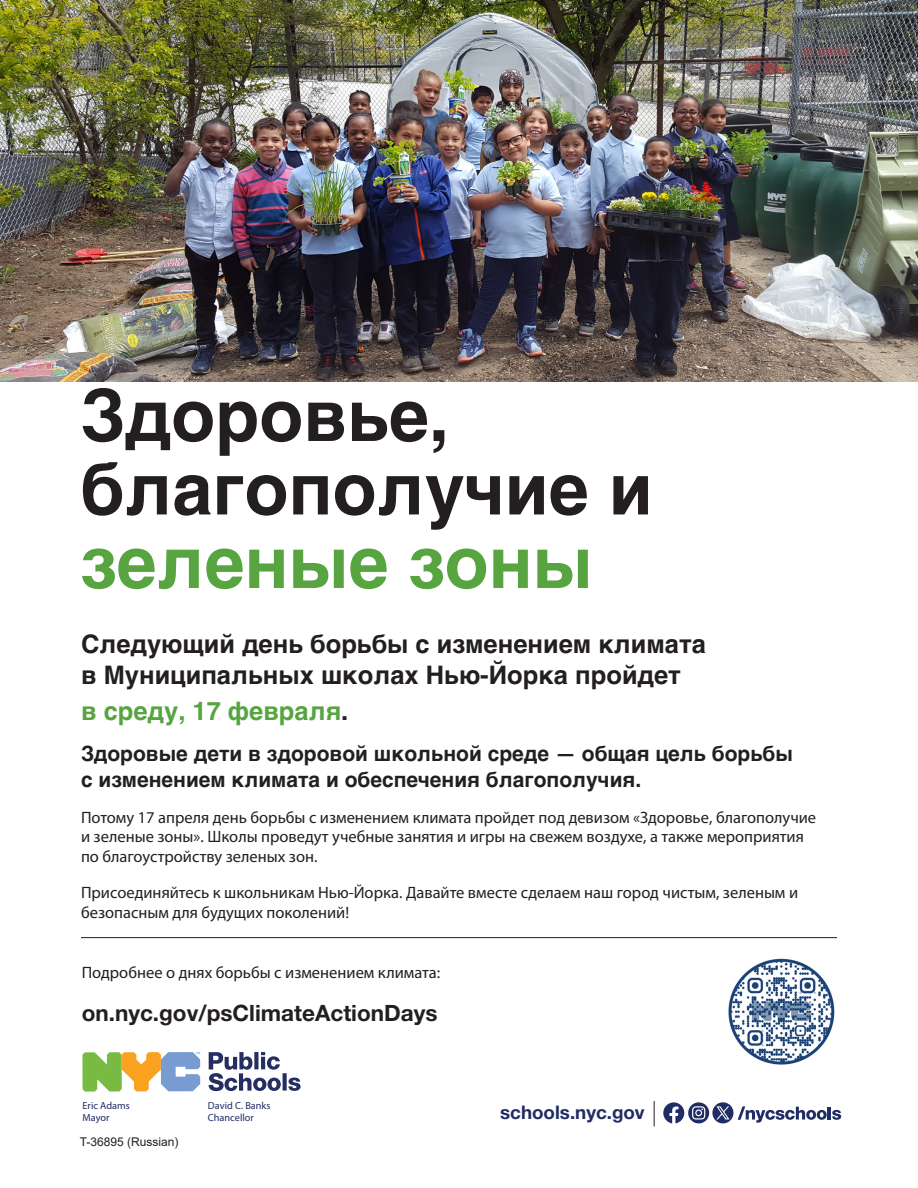
<style>
.page{position:relative;width:918px;height:1188px;background:#fff}
.page>*{position:absolute;margin:0;border:0;box-sizing:border-box;transform-origin:0 0}
.Header_1{font:700 72px/73.5px "Helvetica Cyr";color:#231f20}
.Header_2{font:700 25.5px/30.6px "Helvetica Cyr";color:#231f20}
.Header_2-2{font:700 25.5px "Helvetica Cyr";color:#57a441}
.Header_2-3{font:700 22.5px "Helvetica Neue LT Std";color:#231f20}
.Header_2-4{font:700 21px/25.2px "Helvetica Cyr";color:#231f20}
.t1{font:700 18.75px "Helvetica Neue LT Std";color:#202c65}
.Body{font:16.5px/19.8px "Myriad Pro";color:#231f20}
.t2{font:12px "Arial";color:#231f20}
.t3{font:10.35px/11.2px "Myriad Pro";color:#202c65}
.s1{color:#57a441}
.s2{color:#231f20}
</style>
<div class="page">
<img style="left:0;top:0;width:918px;height:381px">
<hr style="left:81px;top:937px;width:756px;height:1px;background:#231f20">
<svg style="left:82px;top:1052px;width:118px;height:40px"></svg>
<svg style="left:209px;top:1052px;width:72px;height:39px"></svg>
<svg style="left:283px;top:1073px;width:4px;height:18px"></svg>
<svg style="left:288px;top:1078px;width:13px;height:13px"></svg>
<svg style="left:654px;top:1101px;width:1px;height:25px"></svg>
<svg style="left:663px;top:1102px;width:178px;height:21px"></svg>
<img style="left:728px;top:958px;width:107px;height:107px">
<h1 class="Header_1" style="left:80px;top:379px;width:574px">Здоровье, благополучие и <span class="s1">зеленые зоны</span></h1>
<h2 class="Header_2" style="left:81px;top:629px;width:627px">Следующий день борьбы с изменением климата в Муниципальных школах Нью-Йорка пройдет</h2>
<h2 class="Header_2-2" style="left:81px;top:696px;width:269px">в среду, 17 февраля<span class="s2">.</span></h2>
<h2 class="Header_2-4" style="left:81px;top:741px;width:713px">Здоровые дети в здоровой школьной среде — общая цель борьбы с изменением климата и обеспечения благополучия.</h2>
<p class="Body" style="left:81px;top:807px;width:737px">Потому 17 апреля день борьбы с изменением климата пройдет под девизом «Здоровье, благополучие и зеленые зоны». Школы проведут учебные занятия и игры на свежем воздухе, а также мероприятия по благоустройству зеленых зон.</p>
<p class="Body" style="left:81px;top:883px;width:719px">Присоединяйтесь к школьникам Нью-Йорка. Давайте вместе сделаем наш город чистым, зеленым и безопасным для будущих поколений!</p>
<p class="Body" style="left:82px;top:962px;width:360px">Подробнее о днях борьбы с изменением климата:</p>
<h2 class="Header_2-3" style="left:82px;top:999px;width:357px">on.nyc.gov/psClimateActionDays</h2>
<p class="t3" style="left:83px;top:1100px;width:49px">Eric Adams<br>Mayor</p>
<p class="t1" style="left:500px;top:1101px;width:146px">schools.nyc.gov</p>
<p class="t2" style="left:80px;top:1133px;width:100px">T-36895 (Russian)</p>
<p class="t3" style="left:208px;top:1100px;width:64px">David C. Banks<br>Chancellor</p>
</div>
